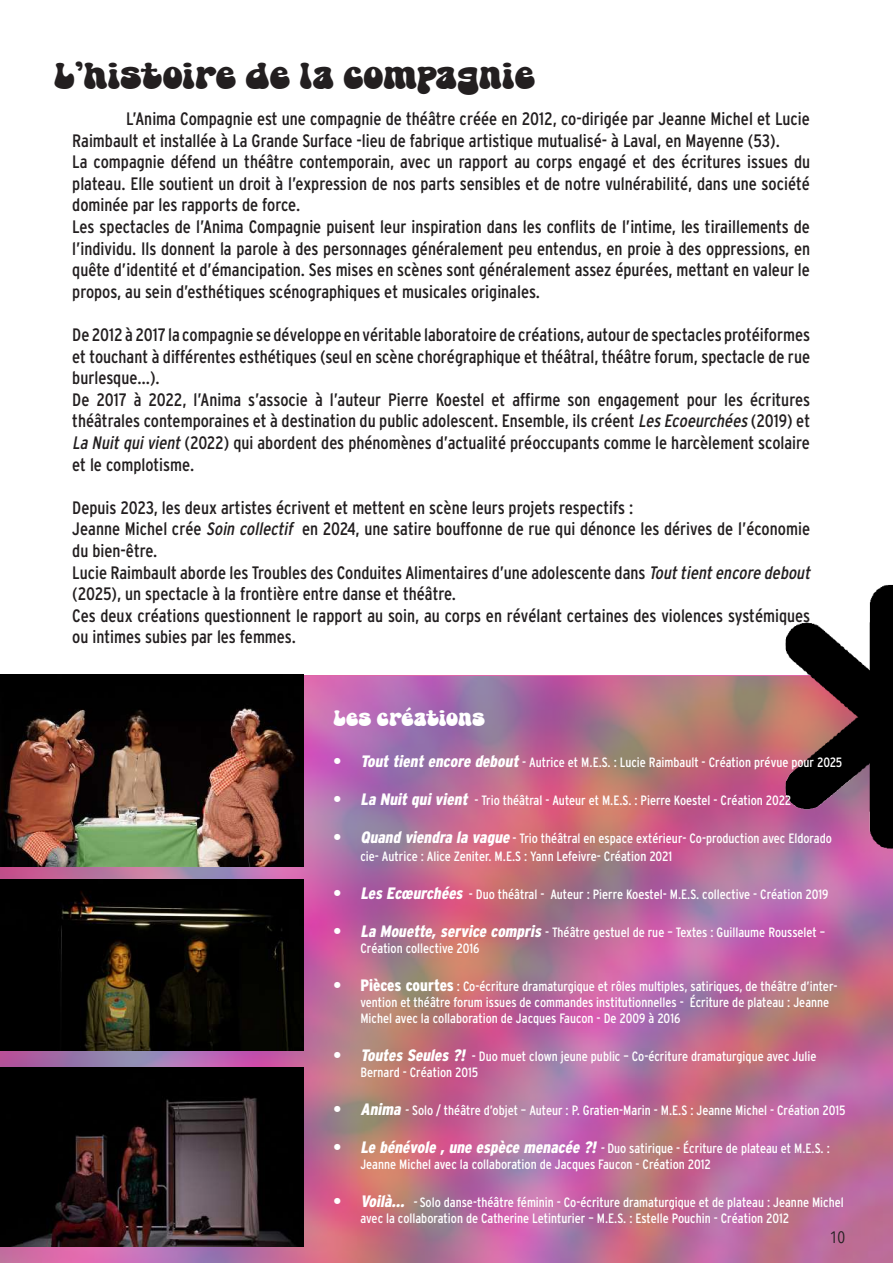
<style>
.page{position:relative;width:893px;height:1263px;background:#fff}
.page>*{position:absolute;margin:0;border:0;box-sizing:border-box;transform-origin:0 0}
.t1{font:37.5px "Super Magic";color:#231f20}
.t2{font:22.5px "Super Magic";color:#fff}
.t3{font:18px/21.6px "Interstate Condensed";color:#231f20}
.t4{font:16.5px "Avenir Next Condensed";color:#231f20}
.t5{font:13.5px/16.2px "Interstate Condensed";color:#fff}
.s1{font-style:italic}
.s2{font-weight:900;font-size:16.5px}
.s3{font-weight:900;font-style:italic;font-size:16.5px}
</style>
<div class="page">
<img style="left:0;top:676px;width:893px;height:587px">
<img style="left:0;top:675px;width:304px;height:191px">
<img style="left:0;top:880px;width:304px;height:171px">
<img style="left:0;top:1067px;width:304px;height:179px">
<img style="left:760px;top:584px;width:133px;height:309px">
<h1 class="t1" style="left:54px;top:54px;width:483px">L’histoire de la compagnie</h1>
<p class="t3" style="left:72px;top:108px;width:739px;text-indent:54px">L’Anima Compagnie est une compagnie de théâtre créée en 2012, co-dirigée par Jeanne Michel et Lucie Raimbault et installée à La Grande Surface -lieu de fabrique artistique mutualisé- à Laval, en Mayenne (53).<br>La compagnie défend un théâtre contemporain, avec un rapport au corps engagé et des écritures issues du plateau. Elle soutient un droit à l’expression de nos parts sensibles et de notre vulnérabilité, dans une société dominée par les rapports de force.<br>Les spectacles de l’Anima Compagnie puisent leur inspiration dans les conflits de l’intime, les tiraillements de l’individu. Ils donnent la parole à des personnages généralement peu entendus, en proie à des oppressions, en quête d’identité et d’émancipation. Ses mises en scènes sont généralement assez épurées, mettant en valeur le propos, au sein d’esthétiques scénographiques et musicales originales.</p>
<p class="t3" style="left:72px;top:324px;width:739px">De 2012 à 2017 la compagnie se développe en véritable laboratoire de créations, autour de spectacles protéiformes et touchant à différentes esthétiques (seul en scène chorégraphique et théâtral, théâtre forum, spectacle de rue burlesque…).<br>De 2017 à 2022, l’Anima s’associe à l’auteur Pierre Koestel et affirme son engagement pour les écritures théâtrales contemporaines et à destination du public adolescent. Ensemble, ils créent <span class="s1">Les Ecoeurchées</span> (2019) et <span class="s1">La Nuitquivient</span>(2022) qui abordent des phénomènes d’actualité préoccupants comme le harcèlement scolaire et le complotisme.</p>
<p class="t3" style="left:72px;top:496px;width:743px">Depuis 2023, les deux artistes écrivent et mettent en scène leurs projets respectifs :<br>Jeanne Michel crée <span class="s1">Soin collectif</span> en 2024, une satire bouffonne de rue qui dénonce les dérives de l’économie du bien-être.<br>Lucie Raimbault aborde les Troubles des Conduites Alimentaires d’une adolescente dans <span class="s1">Touttientencore debout </span>(2025), un spectacle à la frontière entre danse et théâtre.<br>Ces deux créations questionnent le rapport au soin, au corps en révélant certaines des violences systémiques ou intimes subies par les femmes.</p>
<p class="t2" style="left:333px;top:705px;width:153px">Les créations</p>
<p class="t5" style="left:333px;top:754px;width:510px"><span class="s2">•</span> <span class="s3">Tout tient encore debout</span>- Autrice et M.E.S. : Lucie Raimbault - Création prévue pour 2025</p>
<p class="t5" style="left:333px;top:792px;width:459px"><span class="s2">•</span> <span class="s3">La Nuit qui vient</span> - Trio théâtral - Auteur et M.E.S. : Pierre Koestel - Création 2022</p>
<p class="t5" style="left:360px;top:829px;width:473px;line-height:18px;text-indent:-27px"><span class="s2">•</span> <span class="s3">Quand viendra la vague</span> - Trio théâtral en espace extérieur- Co-production avec Eldorado cie- Autrice : Alice Zeniter. M.E.S : Yann Lefeivre- Création 2021</p>
<p class="t5" style="left:333px;top:886px;width:497px"><span class="s2">•</span> <span class="s3">Les Ecœurchées</span> - Duo théâtral - Auteur : Pierre Koestel- M.E.S. collective - Création 2019</p>
<p class="t5" style="left:360px;top:924px;width:466px;text-indent:-27px"><span class="s2">•</span> <span class="s3">La Mouette, service compris</span>- Théâtre gestuel de rue – Textes : Guillaume Rousselet –<br>Création collective 2016</p>
<p class="t5" style="left:360px;top:978px;width:479px;text-indent:-27px"><span class="s2">• Pièces courtes</span> : Co-écriture dramaturgique et rôles multiples, satiriques, de théâtre d’inter&shy;vention et théâtre forum issues de commandes institutionnelles - Écriture de plateau : Jeanne<br>Michel avec la collaboration de Jacques Faucon - De 2009 à 2016</p>
<p class="t5" style="left:360px;top:1048px;width:458px;text-indent:-27px"><span class="s2">•</span> <span class="s3">Toutes Seules ?!</span> - Duo muet clown jeune public – Co-écriture dramaturgique avec Julie<br>Bernard - Création 2015</p>
<p class="t5" style="left:333px;top:1102px;width:514px"><span class="s2">•</span> <span class="s3">Anima</span><span class="s1">-</span>Solo / théâtre d’objet – Auteur : P. Gratien-Marin - M.E.S : Jeanne Michel - Création 2015</p>
<p class="t5" style="left:360px;top:1140px;width:471px;text-indent:-27px"><span class="s2">•</span> <span class="s3">Le bénévole , une espèce menacée ?!</span> <span class="s1">-</span>Duo satirique - Écriture de plateau et M.E.S. :<br>Jeanne Michel avec la collaboration de Jacques Faucon - Création 2012</p>
<p class="t5" style="left:360px;top:1194px;width:485px;text-indent:-27px"><span class="s2">•</span> <span class="s3">Voilà...</span> <span class="s1">-</span>Solo danse-théâtre féminin - Co-écriture dramaturgique et de plateau : Jeanne Michel avec la collaboration de Catherine Letinturier – M.E.S. : Estelle Pouchin - Création 2012</p>
<p class="t4" style="left:830px;top:1223px;width:17px">10</p>
</div>
